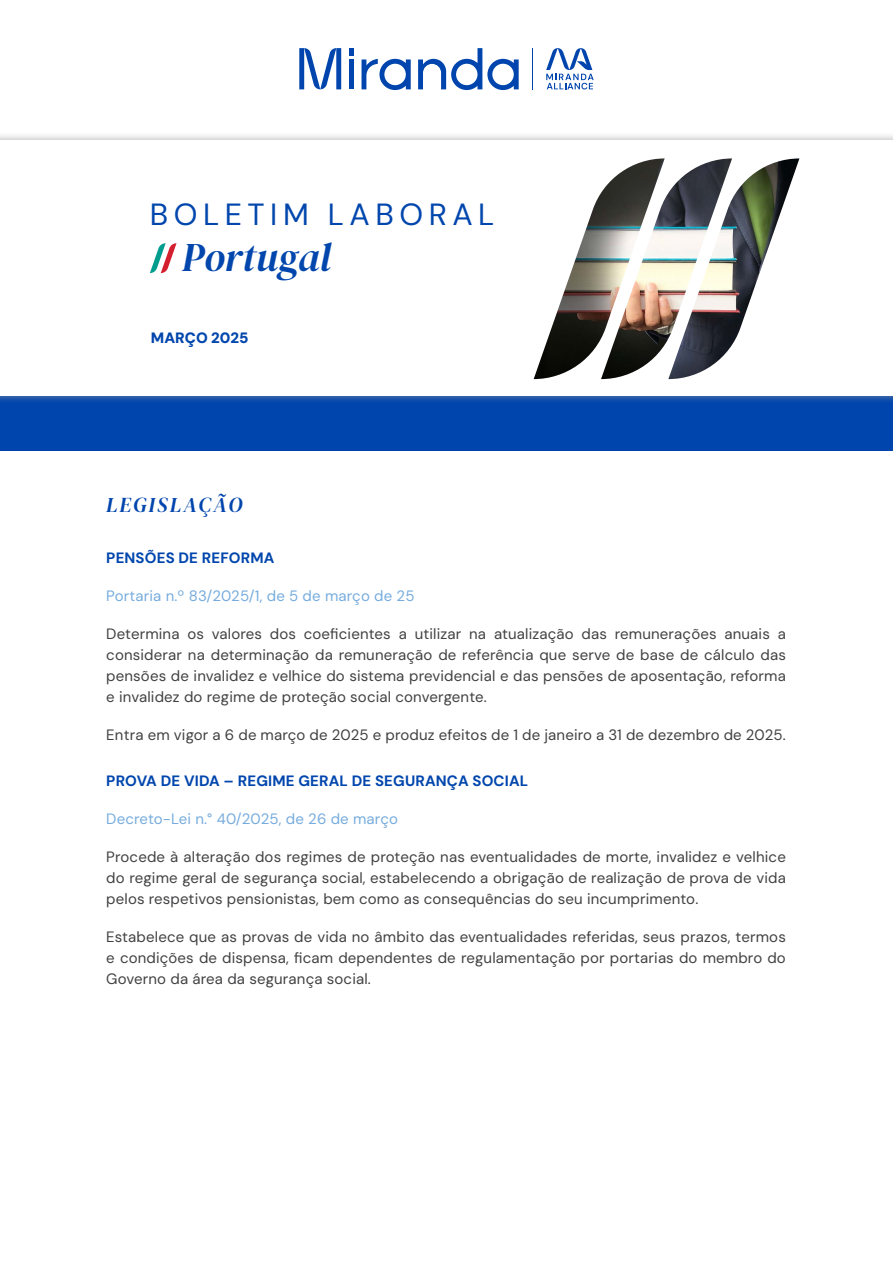
<style>
.page{position:relative;width:893px;height:1263px;background:#fff}
.page>*{position:absolute;margin:0;border:0;box-sizing:border-box;transform-origin:0 0}
.t1{font:italic 40.2px "DM Serif Display";color:#0046ad}
.t2{font:30.6px "DM Sans";letter-spacing:.18em;color:#0046ad}
.t3{font:italic 21px "DM Serif Display";letter-spacing:.09em;color:#0045ad}
.t4{font:15px/21px "DM Sans";letter-spacing:.01em;color:#414042;text-align:justify}
.t5{font:15px "DM Sans";letter-spacing:.01em;color:#76acdd}
.t6{font:700 15px "DM Sans";letter-spacing:.01em;color:#0046ad}
.t7{font:900 15px "DM Sans";color:#0046ad}
</style>
<div class="page">
<div style="left:0;top:394px;width:893px;height:57px;background:#0045ad"></div>
<div style="left:0;top:132px;width:893px;height:271px;background:#9c9c9c;opacity:.75"></div>
<div style="left:0;top:140px;width:893px;height:255px;background:#fff"></div>
<div style="left:349px;top:48px;width:5px;height:8px;background:#0045ad"></div>
<svg style="left:299px;top:48px;width:42px;height:41px"></svg>
<div style="left:349px;top:59px;width:5px;height:30px;background:#0045ad"></div>
<svg style="left:362px;top:59px;width:49px;height:31px"></svg>
<svg style="left:418px;top:48px;width:101px;height:42px"></svg>
<svg style="left:546px;top:48px;width:48px;height:41px"></svg>
<hr style="left:532px;top:48px;width:1px;height:41px;background:#0045ad">
<svg style="left:150px;top:243px;width:26px;height:30px"></svg>
<img style="left:534px;top:158px;width:265px;height:221px">
<h2 class="t2" style="left:150px;top:195px;width:346px">BOLETIM LABORAL</h2>
<h1 class="t1" style="left:182px;top:234px;width:151px">Portugal</h1>
<p class="t7" style="left:151px;top:328px;width:99px">MARÇO 2025</p>
<h3 class="t3" style="left:106px;top:493px;width:138px">LEGISLAÇÃO</h3>
<p class="t6" style="left:106px;top:548px;width:170px">PENSÕES DE REFORMA</p>
<p class="t5" style="left:106px;top:586px;width:310px">Portaria n.º 83/2025/1, de 5 de março de 25</p>
<p class="t4" style="left:106px;top:623px;width:681px">Determina os valores dos coeficientes a utilizar na atualização das remunerações anuais a considerar na determinação da remuneração de referência que serve de base de cálculo das pensões de invalidez e velhice do sistema previdencial e das pensões de aposentação, reforma e invalidez do regime de proteção social convergente.</p>
<p class="t4" style="left:106px;top:724px;width:681px">Entra em vigor a 6 de março de 2025 e produz efeitos de 1 de janeiro a 31 de dezembro de 2025.</p>
<p class="t6" style="left:106px;top:772px;width:423px">PROVA DE VIDA – REGIME GERAL DE SEGURANÇA SOCIAL</p>
<p class="t5" style="left:106px;top:810px;width:293px">Decreto-Lei n.° 40/2025, de 26 de março</p>
<p class="t4" style="left:106px;top:847px;width:681px">Procede à alteração dos regimes de proteção nas eventualidades de morte, invalidez e velhice do regime geral de segurança social, estabelecendo a obrigação de realização de prova de vida pelos respetivos pensionistas, bem como as consequências do seu incumprimento.</p>
<p class="t4" style="left:106px;top:927px;width:681px">Estabelece que as provas de vida no âmbito das eventualidades referidas, seus prazos, termos e condições de dispensa, ficam dependentes de regulamentação por portarias do membro do Governo da área da segurança social.</p>
</div>
